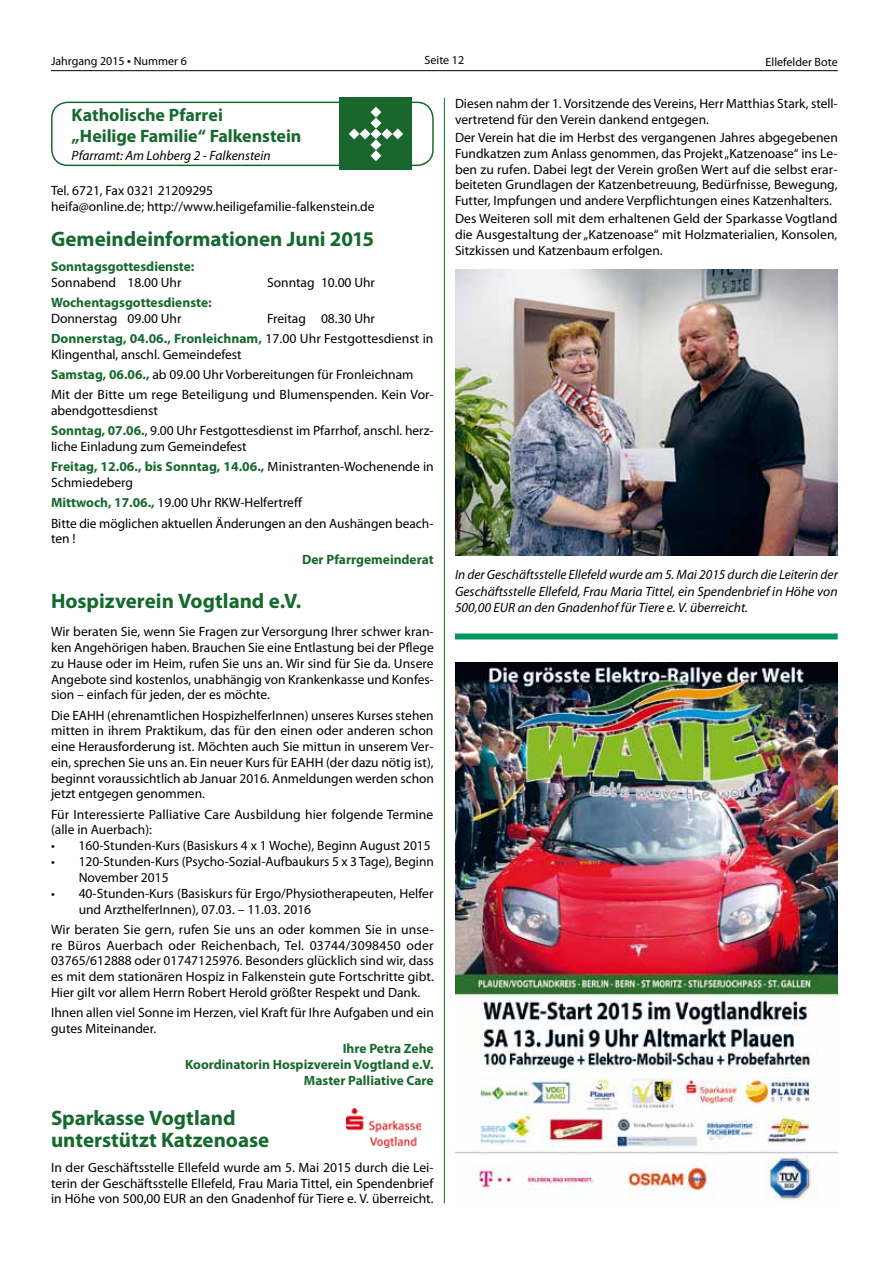
<style>
.page{position:relative;width:893px;height:1263px;background:#fff}
.page>*{position:absolute;margin:0;border:0;box-sizing:border-box;transform-origin:0 0}
.t1{font:700 21px/22.5px "Myriad Pro";color:#16692e}
.t2{font:700 18px/21.6px "Myriad Pro";letter-spacing:-.005em;color:#16692e}
.t3{font:13.5px/15.8px "Myriad Pro";color:#000}
.t4{font:italic 13.5px/16.5px "Myriad Pro";color:#000;text-align:justify}
.t5{font:700 13.5px/16px "Myriad Pro";color:#16692e;text-align:right}
.t6{font:12px "Myriad Pro";color:#000}
.s1{font-size:13.5px}
.s2{font-weight:700;color:#16692e}
</style>
<div class="page">
<hr style="left:51px;top:70px;width:787px;height:1px;background:#000">
<hr style="left:444px;top:98px;width:1px;height:1105px;background:#16692e">
<div style="left:340px;top:98px;width:72px;height:72px;background:#19672d"></div>
<svg style="left:51px;top:102px;width:383px;height:64px"></svg>
<img style="left:455px;top:270px;width:383px;height:286px">
<img style="left:455px;top:662px;width:383px;height:538px">
<img style="left:347px;top:1108px;width:74px;height:39px">
<div style="left:455px;top:633px;width:383px;height:6px;background:#00975f"></div>
<p class="t6" style="left:51px;top:55px;width:137px">Jahrgang 2015 <span class="s1">•</span> Nummer 6</p>
<p class="t6" style="left:425px;top:54px;width:41px">Seite 12</p>
<p class="t6" style="left:766px;top:56px;width:74px">Ellefelder Bote</p>
<h2 class="t2" style="left:72px;top:104px;width:231px">Katholische Pfarrei<br>„Heilige Familie“ Falkenstein</h2>
<p class="t4" style="left:72px;top:147px;width:201px">Pfarramt: Am Lohberg 2 - Falkenstein</p>
<p class="t3" style="left:51px;top:182px;width:325px">Tel. 6721, Fax 0321 21209295<br>heifa@online.de; http://www.heiligefamilie-falkenstein.de</p>
<h1 class="t1" style="left:51px;top:228px;width:325px">Gemeindeinformationen Juni 2015</h1>
<p class="t5" style="left:51px;top:258px;width:145px">Sonntagsgottesdienste:</p>
<p class="t3" style="left:51px;top:274px;width:132px">Sonnabend 18.00 Uhr</p>
<p class="t3" style="left:267px;top:274px;width:109px">Sonntag 10.00 Uhr</p>
<p class="t5" style="left:51px;top:294px;width:162px">Wochentagsgottesdienste:</p>
<p class="t3" style="left:51px;top:311px;width:132px">Donnerstag 09.00 Uhr</p>
<p class="t3" style="left:455px;top:96px;width:384px">Diesen nahm der 1. Vorsitzende des Vereins, Herr Matthias Stark, stell&shy;vertretend für den Verein dankend entgegen.</p>
<p class="t3" style="left:455px;top:130px;width:384px;text-align:justify">Der Verein hat die im Herbst des vergangenen Jahres abgegebenen Fundkatzen zum Anlass genommen, das Projekt „Katzenoase“ ins Le&shy;ben zu rufen. Dabei legt der Verein großen Wert auf die selbst erar&shy;beiteten Grundlagen der Katzenbetreuung, Bedürfnisse, Bewegung, Futter, Impfungen und andere Verpflichtungen eines Katzenhalters.</p>
<p class="t3" style="left:455px;top:211px;width:384px;text-align:justify">Des Weiteren soll mit dem erhaltenen Geld der Sparkasse Vogtland die Ausgestaltung der „Katzenoase“ mit Holzmaterialien, Konsolen, Sitzkissen und Katzenbaum erfolgen.</p>
<p class="t3" style="left:51px;top:308px;width:384px;line-height:20.2px;text-indent:216px">Freitag 08.30 Uhr<br><span class="s2">Donnerstag, 04.06., Fronleichnam,</span> 17.00 Uhr Festgottesdienst in</p>
<p class="t3" style="left:51px;top:344px;width:384px;line-height:20.2px">Klingenthal, anschl. Gemeindefest<br><span class="s2">Samstag, 06.06.,</span> ab 09.00 Uhr Vorbereitungen für Fronleichnam<br>Mit der Bitte um rege Beteiligung und Blumenspenden. Kein Vor-</p>
<p class="t3" style="left:51px;top:401px;width:384px;line-height:20.2px">abendgottesdienst<br><span class="s2">Sonntag, 07.06.</span>, 9.00 Uhr Festgottesdienst im Pfarrhof, anschl. herz-</p>
<p class="t3" style="left:51px;top:437px;width:384px;line-height:20.2px">liche Einladung zum Gemeindefest<br><span class="s2">Freitag, 12.06., bis Sonntag, 14.06.,</span> Ministranten-Wochenende in</p>
<p class="t3" style="left:51px;top:473px;width:384px;line-height:20.2px">Schmiedeberg<br><span class="s2">Mittwoch, 17.06.,</span> 19.00 Uhr RKW-Helfertreff<br>Bitte die möglichen aktuellen Änderungen an den Aushängen beach-</p>
<p class="t3" style="left:51px;top:531px;width:26px">ten !</p>
<p class="t5" style="left:302px;top:551px;width:133px">Der Pfarrgemeinderat</p>
<h1 class="t1" style="left:51px;top:589px;width:252px">Hospizverein Vogtland e.V.</h1>
<p class="t3" style="left:51px;top:624px;width:384px;text-align:justify">Wir beraten Sie, wenn Sie Fragen zur Versorgung Ihrer schwer kran&shy;ken Angehörigen haben. Brauchen Sie eine Entlastung bei der Pflege zu Hause oder im Heim, rufen Sie uns an. Wir sind für Sie da. Unsere Angebote sind kostenlos, unabhängig von Krankenkasse und Konfes&shy;sion – einfach für jeden, der es möchte.</p>
<p class="t3" style="left:51px;top:707px;width:384px;text-align:justify">Die EAHH (ehrenamtlichen HospizhelferInnen) unseres Kurses stehen mitten in ihrem Praktikum, das für den einen oder anderen schon eine Herausforderung ist. Möchten auch Sie mittun in unserem Ver&shy;ein, sprechen Sie uns an. Ein neuer Kurs für EAHH (der dazu nötig ist), beginnt voraussichtlich ab Januar 2016. Anmeldungen werden schon jetzt entgegen genommen.</p>
<p class="t3" style="left:51px;top:806px;width:384px">Für Interessierte Palliative Care Ausbildung hier folgende Termine (alle in Auerbach):</p>
<p class="t3" style="left:51px;top:838px;width:381px">• 160-Stunden-Kurs (Basiskurs 4 x 1 Woche), Beginn August 2015</p>
<p class="t3" style="left:79px;top:854px;width:357px;text-indent:-28px">• 120-Stunden-Kurs (Psycho-Sozial-Aufbaukurs 5 x 3 Tage), Beginn<br>November 2015</p>
<p class="t3" style="left:79px;top:886px;width:356px;text-indent:-28px">• 40-Stunden-Kurs (Basiskurs für Ergo/Physiotherapeuten, Helfer und ArzthelferInnen), 07.03. – 11.03. 2016</p>
<p class="t3" style="left:51px;top:922px;width:384px;text-align:justify">Wir beraten Sie gern, rufen Sie uns an oder kommen Sie in unse&shy;re Büros Auerbach oder Reichenbach, Tel. 03744/3098450 oder 03765/612888 oder 01747125976. Besonders glücklich sind wir, dass es mit dem stationären Hospiz in Falkenstein gute Fortschritte gibt.<br>Hier gilt vor allem Herrn Robert Herold größter Respekt und Dank.</p>
<p class="t3" style="left:51px;top:1005px;width:384px">Ihnen allen viel Sonne im Herzen, viel Kraft für Ihre Aufgaben und ein gutes Miteinander.</p>
<p class="t5" style="left:185px;top:1041px;width:250px">Ihre Petra Zehe<br>Koordinatorin Hospizverein Vogtland e.V.<br>Master Palliative Care</p>
<h1 class="t1" style="left:51px;top:1107px;width:220px">Sparkasse Vogtland unterstützt Katzenoase</h1>
<p class="t3" style="left:51px;top:1160px;width:384px;text-align:justify">In der Geschäftsstelle Ellefeld wurde am 5. Mai 2015 durch die Lei&shy;terin der Geschäftsstelle Ellefeld, Frau Maria Tittel, ein Spendenbrief in Höhe von 500,00 EUR an den Gnadenhof für Tiere e. V. überreicht.</p>
<p class="t4" style="left:455px;top:567px;width:384px">In der Geschäftsstelle Ellefeld wurde am 5. Mai 2015 durch die Leiterin der Geschäftsstelle Ellefeld, Frau Maria Tittel, ein Spendenbrief in Höhe von 500,00 EUR an den Gnadenhof für Tiere e. V. überreicht.</p>
</div>
